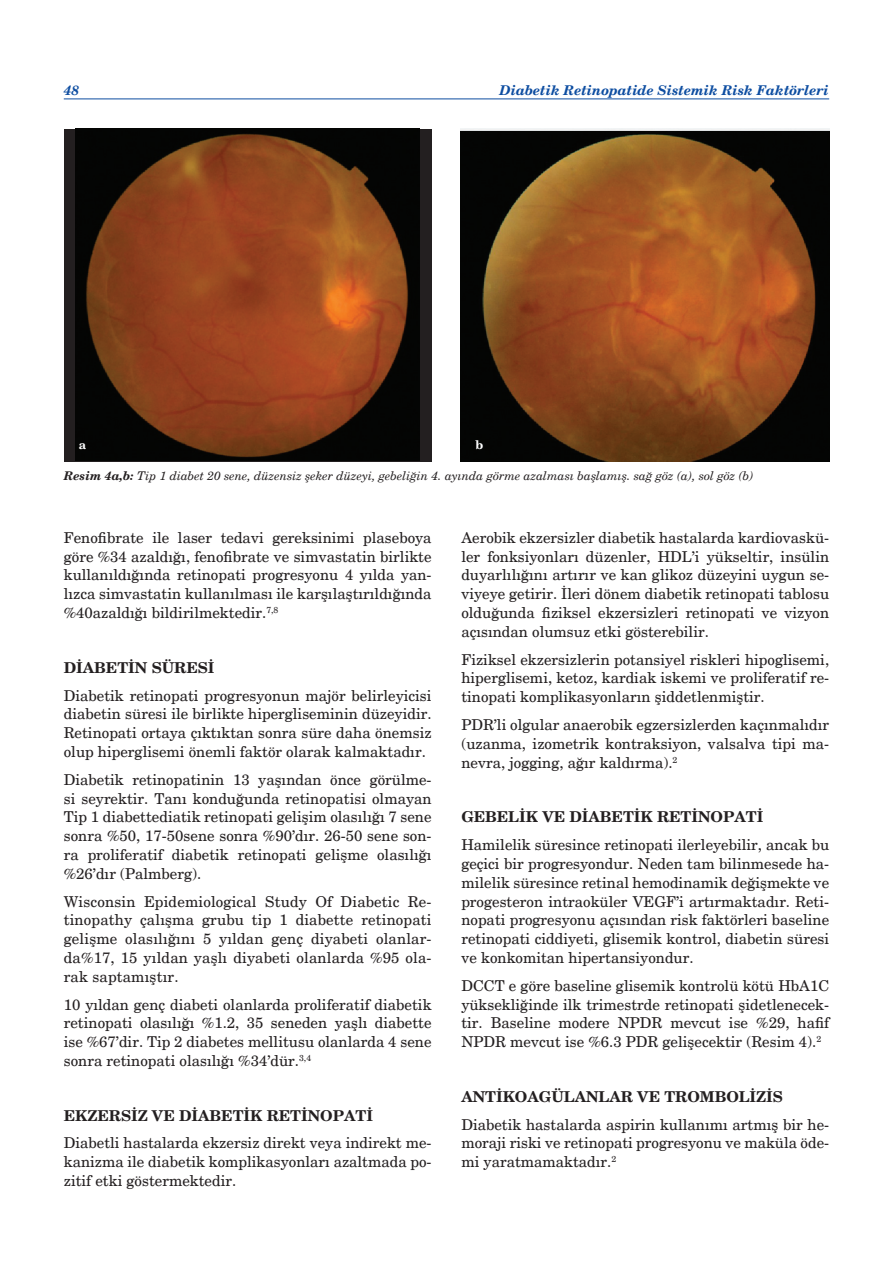
<style>
.page{position:relative;width:893px;height:1263px;background:#fff}
.page>*{position:absolute;margin:0;border:0;box-sizing:border-box;transform-origin:0 0}
.t1{font:15px/18.9px "New Century Schlbk";color:#231f20;text-align:justify}
.t2{font:700 15px "New Century Schlbk";color:#231f20}
.t3{font:italic 700 13.5px "New Century Schlbk";color:#0d4da1}
.dipnotlar{font:italic 12px "New Century Schlbk";color:#231f20}
.dipnotlar-2{font:700 12px "New Century Schlbk";color:#fff}
.s1{font-weight:700}
</style>
<div class="page">
<hr style="left:64px;top:99px;width:765px;height:1px;background:#0d4da1">
<div style="left:64px;top:129px;width:368px;height:332px;background:#231f20"></div>
<img style="left:76px;top:129px;width:343px;height:332px">
<img style="left:461px;top:129px;width:369px;height:333px">
<p class="t3" style="left:64px;top:82px;width:17px">48</p>
<p class="t3" style="left:499px;top:82px;width:331px">Diabetik Retinopatide Sistemik Risk Faktörleri</p>
<p class="dipnotlar-2" style="left:79px;top:437px;width:9px">a</p>
<p class="dipnotlar-2" style="left:476px;top:437px;width:9px">b</p>
<p class="dipnotlar" style="left:64px;top:468px;width:691px"><span class="s1">Resim 4a,b:</span> Tip 1 diabet 20 sene, düzensiz şeker düzeyi, gebeliğin 4. ayında görme azalması başlamış. sağ göz (a), sol göz (b)</p>
<p class="t1" style="left:64px;top:528px;width:369px">Fenofibrate ile laser tedavi gereksinimi plaseboya göre %34 azaldığı, fenofibrate ve simvastatin birlikte kullanıldığında retinopati progresyonu 4 yılda yan&shy;lızca simvastatin kullanılması ile karşılaştırıldığında %40azaldığı bildirilmektedir.<sup>7,8</sup></p>
<p class="t2" style="left:64px;top:658px;width:152px">DİABETİN SÜRESİ</p>
<p class="t1" style="left:64px;top:686px;width:369px">Diabetik retinopati progresyonun majör belirleyicisi diabetin süresi ile birlikte hipergliseminin düzeyidir.<br>Retinopati ortaya çıktıktan sonra süre daha önemsiz olup hiperglisemi önemli faktör olarak kalmaktadır.</p>
<p class="t1" style="left:64px;top:770px;width:369px">Diabetik retinopatinin 13 yaşından önce görülme&shy;si seyrektir. Tanı konduğunda retinopatisi olmayan Tip 1 diabettediatik retinopati gelişim olasılığı 7 sene sonra %50, 17-50sene sonra %90’dır. 26-50 sene son&shy;ra proliferatif diabetik retinopati gelişme olasılığı %26’dır (Palmberg).</p>
<p class="t1" style="left:64px;top:892px;width:369px">Wisconsin Epidemiological Study Of Diabetic Re&shy;tinopathy çalışma grubu tip 1 diabette retinopati gelişme olasılığını 5 yıldan genç diyabeti olanlar&shy;da%17, 15 yıldan yaşlı diyabeti olanlarda %95 ola&shy;rak saptamıştır.</p>
<p class="t1" style="left:64px;top:995px;width:369px">10 yıldan genç diabeti olanlarda proliferatif diabetik retinopati olasılığı %1.2, 35 seneden yaşlı diabette ise %67’dir. Tip 2 diabetes mellitusu olanlarda 4 sene sonra retinopati olasılığı %34’dür.<sup>3,4</sup></p>
<p class="t2" style="left:64px;top:1106px;width:311px">EKZERSİZ VE DİABETİK RETİNOPATİ</p>
<p class="t1" style="left:64px;top:1134px;width:369px">Diabetli hastalarda ekzersiz direkt veya indirekt me&shy;kanizma ile diabetik komplikasyonları azaltmada po&shy;zitif etki göstermektedir.</p>
<p class="t1" style="left:461px;top:528px;width:369px">Aerobik ekzersizler diabetik hastalarda kardiovaskü&shy;ler fonksiyonları düzenler, HDL’i yükseltir, insülin duyarlılığını artırır ve kan glikoz düzeyini uygun se&shy;viyeye getirir. İleri dönem diabetik retinopati tablosu olduğunda fiziksel ekzersizleri retinopati ve vizyon açısından olumsuz etki gösterebilir.</p>
<p class="t1" style="left:461px;top:650px;width:369px">Fiziksel ekzersizlerin potansiyel riskleri hipoglisemi, hiperglisemi, ketoz, kardiak iskemi ve proliferatif re&shy;tinopati komplikasyonların şiddetlenmiştir.</p>
<p class="t1" style="left:461px;top:715px;width:369px">PDR’li olgular anaerobik egzersizlerden kaçınmalıdır (uzanma, izometrik kontraksiyon, valsalva tipi ma&shy;nevra, jogging, ağır kaldırma).<sup>2</sup></p>
<p class="t2" style="left:461px;top:807px;width:303px">GEBELİK VE DİABETİK RETİNOPATİ</p>
<p class="t1" style="left:461px;top:835px;width:369px">Hamilelik süresince retinopati ilerleyebilir, ancak bu geçici bir progresyondur. Neden tam bilinmesede ha&shy;milelik süresince retinal hemodinamik değişmekte ve progesteron intraoküler VEGF’i artırmaktadır. Reti&shy;nopati progresyonu açısından risk faktörleri baseline retinopati ciddiyeti, glisemik kontrol, diabetin süresi ve konkomitan hipertansiyondur.</p>
<p class="t1" style="left:461px;top:976px;width:369px">DCCT e göre baseline glisemik kontrolü kötü HbA1C yüksekliğinde ilk trimestrde retinopati şidetlenecek&shy;tir. Baseline modere NPDR mevcut ise %29, hafif NPDR mevcut ise %6.3 PDR gelişecektir (Resim 4).<sup>2</sup></p>
<p class="t2" style="left:461px;top:1087px;width:323px">ANTİKOAGÜLANLAR VE TROMBOLİZİS</p>
<p class="t1" style="left:461px;top:1115px;width:369px">Diabetik hastalarda aspirin kullanımı artmış bir he&shy;moraji riski ve retinopati progresyonu ve maküla öde&shy;mi yaratmamaktadır.<sup>2</sup></p>
</div>
